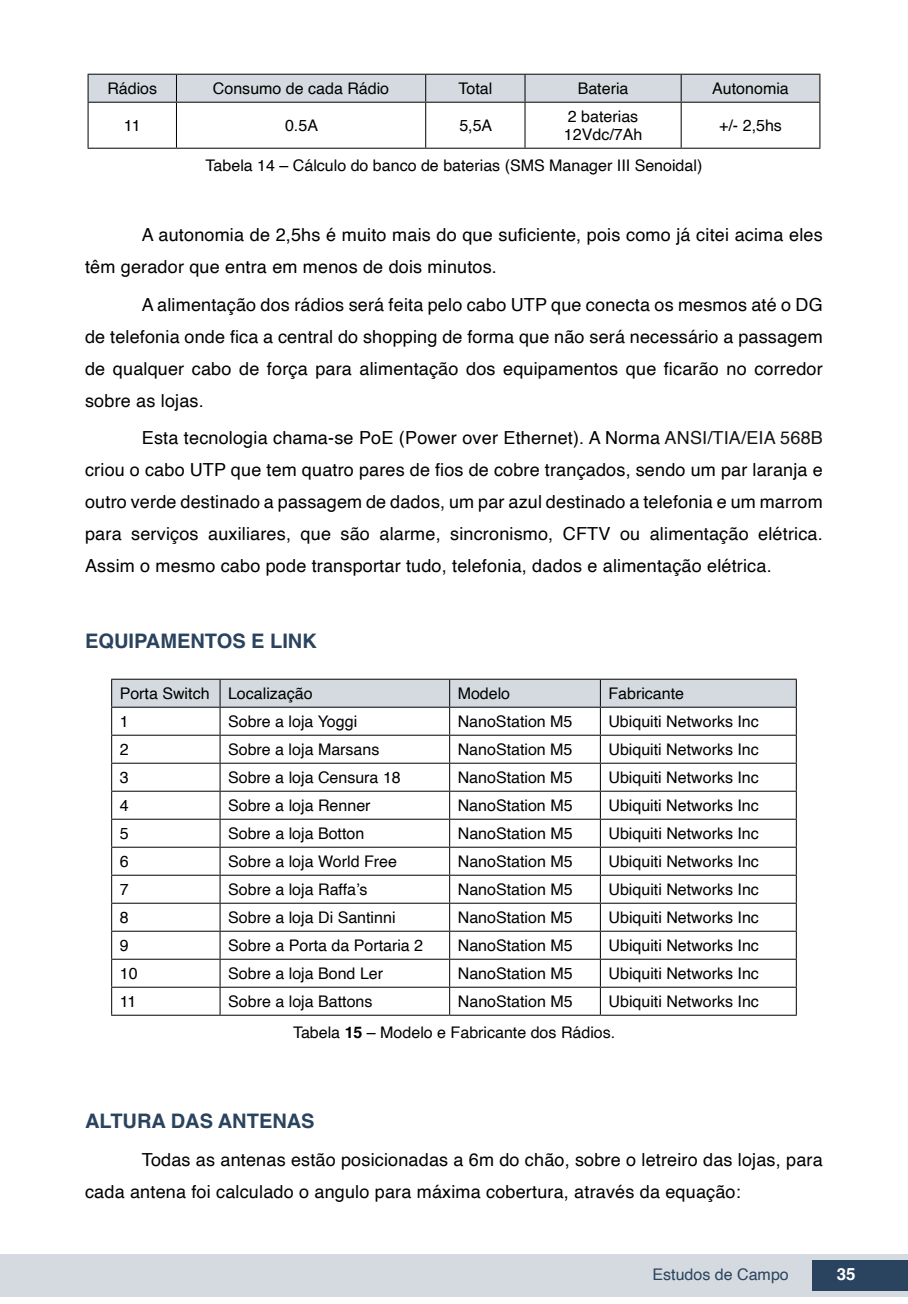
<style>
.page{position:relative;width:908px;height:1304px;background:#fff}
.page>*{position:absolute;margin:0;border:0;box-sizing:border-box;transform-origin:0 0}
.TITULOS{font:700 20px "Helvetica";color:#2a435e}
.txt{font:18px/32px "Helvetica";letter-spacing:.01em;color:#000}
.t1{font:700 16.8px "Helvetica";color:#fff}
.tab_txt{font:16px "Helvetica";color:#000}
.imagens_graf_tab{font:16px "Helvetica";color:#000}
.tab_txt_centro{font:16px/18px "Helvetica";color:#000}
.t2{font:16px "Helvetica";color:#2a435e}
.s1{color:#141414}
.s2{font-weight:700}
</style>
<div class="page">
<div style="left:0;top:1254px;width:906px;height:43px;background:#d4dadf"></div>
<div style="left:812px;top:1261px;width:95px;height:30px;background:#2a435e"></div>
<svg style="left:87px;top:74px;width:733px;height:28px;background:#cad0d5"></svg>
<hr style="left:87px;top:102px;width:89px;height:1px;background:#000">
<hr style="left:87px;top:103px;width:1px;height:45px;background:#000">
<hr style="left:176px;top:102px;width:249px;height:1px;background:#000">
<hr style="left:176px;top:103px;width:1px;height:45px;background:#000">
<hr style="left:425px;top:102px;width:99px;height:1px;background:#000">
<hr style="left:425px;top:103px;width:1px;height:45px;background:#000">
<hr style="left:524px;top:102px;width:156px;height:1px;background:#000">
<hr style="left:524px;top:103px;width:1px;height:45px;background:#000">
<hr style="left:680px;top:102px;width:140px;height:1px;background:#000">
<hr style="left:680px;top:103px;width:1px;height:45px;background:#000">
<hr style="left:819px;top:103px;width:1px;height:45px;background:#000">
<hr style="left:87px;top:148px;width:89px;height:1px;background:#000">
<hr style="left:176px;top:148px;width:249px;height:1px;background:#000">
<hr style="left:425px;top:148px;width:99px;height:1px;background:#000">
<hr style="left:524px;top:148px;width:156px;height:1px;background:#000">
<hr style="left:680px;top:148px;width:140px;height:1px;background:#000">
<svg style="left:111px;top:679px;width:685px;height:336px"></svg>
<hr style="left:111px;top:1015px;width:109px;height:1px;background:#000">
<hr style="left:220px;top:1015px;width:229px;height:1px;background:#000">
<hr style="left:449px;top:1015px;width:151px;height:1px;background:#000">
<hr style="left:600px;top:1015px;width:196px;height:1px;background:#000">
<p class="tab_txt_centro" style="left:107px;top:80px;width:51px">Rádios</p>
<p class="tab_txt_centro" style="left:213px;top:80px;width:178px">Consumo de cada Rádio</p>
<p class="tab_txt_centro" style="left:458px;top:80px;width:35px">Total</p>
<p class="tab_txt_centro" style="left:577px;top:80px;width:52px">Bateria</p>
<p class="tab_txt_centro" style="left:712px;top:80px;width:78px">Autonomia</p>
<p class="tab_txt_centro" style="left:124px;top:117px;width:18px">11</p>
<p class="tab_txt_centro" style="left:285px;top:117px;width:34px">0.5A</p>
<p class="tab_txt_centro" style="left:459px;top:117px;width:34px">5,5A</p>
<p class="tab_txt_centro" style="left:563px;top:108px;width:80px">2 baterias<br>12Vdc/7Ah</p>
<p class="tab_txt_centro" style="left:718px;top:117px;width:64px">+/- 2,5hs</p>
<p class="imagens_graf_tab" style="left:205px;top:153px;width:498px">Tabela 14 – Cálculo do banco de baterias (SMS Manager III Senoidal)</p>
<p class="txt" style="left:85px;top:219px;width:738px;text-indent:57px">A autonomia de 2,5hs é muito mais do que suficiente, pois como já citei acima eles têm gerador que entra em menos de dois minutos.</p>
<p class="txt" style="left:85px;top:289px;width:738px;text-align:justify;text-indent:57px">A alimentação dos rádios será feita pelo cabo UTP que conecta os mesmos até o DG de telefonia onde fica a central do shopping de forma que não será necessário a passagem de qualquer cabo de força para alimentação dos equipamentos que ficarão no corredor sobre as lojas.</p>
<p class="txt" style="left:85px;top:423px;width:739px;text-align:justify;text-indent:57px">Esta tecnologia chama-se PoE (Power over Ethernet). A Norma <span class="s1">ANSI/TIA/EIA 568B </span>criou o cabo UTP que tem quatro pares de fios de cobre trançados, sendo um par laranja e outro verde destinado a passagem de dados, um par azul destinado a telefonia e um marrom para serviços auxiliares, que são alarme, sincronismo, CFTV ou alimentação elétrica.<br>Assim o mesmo cabo pode transportar tudo, telefonia, dados e alimentação elétrica.</p>
<p class="TITULOS" style="left:85px;top:629px;width:233px">EQUIPAMENTOS E LINK</p>
<p class="tab_txt" style="left:120px;top:681px;width:91px">Porta Switch</p>
<p class="tab_txt" style="left:228px;top:681px;width:86px">Localização</p>
<p class="tab_txt" style="left:457px;top:681px;width:54px">Modelo</p>
<p class="tab_txt" style="left:608px;top:681px;width:77px">Fabricante</p>
<p class="tab_txt" style="left:120px;top:709px;width:10px">1</p>
<p class="tab_txt" style="left:228px;top:709px;width:130px">Sobre a loja Yoggi</p>
<p class="tab_txt" style="left:457px;top:709px;width:116px">NanoStation M5</p>
<p class="tab_txt" style="left:608px;top:709px;width:152px">Ubiquiti Networks Inc</p>
<p class="tab_txt" style="left:120px;top:737px;width:10px">2</p>
<p class="tab_txt" style="left:228px;top:737px;width:153px">Sobre a loja Marsans</p>
<p class="tab_txt" style="left:457px;top:737px;width:116px">NanoStation M5</p>
<p class="tab_txt" style="left:608px;top:737px;width:152px">Ubiquiti Networks Inc</p>
<p class="tab_txt" style="left:120px;top:765px;width:10px">3</p>
<p class="tab_txt" style="left:228px;top:765px;width:174px">Sobre a loja Censura 18</p>
<p class="tab_txt" style="left:457px;top:765px;width:116px">NanoStation M5</p>
<p class="tab_txt" style="left:608px;top:765px;width:152px">Ubiquiti Networks Inc</p>
<p class="tab_txt" style="left:120px;top:793px;width:10px">4</p>
<p class="tab_txt" style="left:228px;top:793px;width:144px">Sobre a loja Renner</p>
<p class="tab_txt" style="left:457px;top:793px;width:116px">NanoStation M5</p>
<p class="tab_txt" style="left:608px;top:793px;width:152px">Ubiquiti Networks Inc</p>
<p class="tab_txt" style="left:120px;top:821px;width:10px">5</p>
<p class="tab_txt" style="left:228px;top:821px;width:138px">Sobre a loja Botton</p>
<p class="tab_txt" style="left:457px;top:821px;width:116px">NanoStation M5</p>
<p class="tab_txt" style="left:608px;top:821px;width:152px">Ubiquiti Networks Inc</p>
<p class="tab_txt" style="left:120px;top:849px;width:10px">6</p>
<p class="tab_txt" style="left:228px;top:849px;width:170px">Sobre a loja World Free</p>
<p class="tab_txt" style="left:457px;top:849px;width:116px">NanoStation M5</p>
<p class="tab_txt" style="left:608px;top:849px;width:152px">Ubiquiti Networks Inc</p>
<p class="tab_txt" style="left:120px;top:877px;width:10px">7</p>
<p class="tab_txt" style="left:228px;top:877px;width:141px">Sobre a loja Raffa’s</p>
<p class="tab_txt" style="left:457px;top:877px;width:116px">NanoStation M5</p>
<p class="tab_txt" style="left:608px;top:877px;width:152px">Ubiquiti Networks Inc</p>
<p class="tab_txt" style="left:120px;top:905px;width:10px">8</p>
<p class="tab_txt" style="left:228px;top:905px;width:169px">Sobre a loja Di Santinni</p>
<p class="tab_txt" style="left:457px;top:905px;width:116px">NanoStation M5</p>
<p class="tab_txt" style="left:608px;top:905px;width:152px">Ubiquiti Networks Inc</p>
<p class="tab_txt" style="left:120px;top:933px;width:10px">9</p>
<p class="tab_txt" style="left:228px;top:933px;width:196px">Sobre a Porta da Portaria 2</p>
<p class="tab_txt" style="left:457px;top:933px;width:116px">NanoStation M5</p>
<p class="tab_txt" style="left:608px;top:933px;width:152px">Ubiquiti Networks Inc</p>
<p class="tab_txt" style="left:120px;top:961px;width:19px">10</p>
<p class="tab_txt" style="left:228px;top:961px;width:156px">Sobre a loja Bond Ler</p>
<p class="tab_txt" style="left:457px;top:961px;width:116px">NanoStation M5</p>
<p class="tab_txt" style="left:608px;top:961px;width:152px">Ubiquiti Networks Inc</p>
<p class="tab_txt" style="left:120px;top:989px;width:18px">11</p>
<p class="tab_txt" style="left:228px;top:989px;width:146px">Sobre a loja Battons</p>
<p class="tab_txt" style="left:457px;top:989px;width:116px">NanoStation M5</p>
<p class="tab_txt" style="left:608px;top:989px;width:152px">Ubiquiti Networks Inc</p>
<p class="imagens_graf_tab" style="left:293px;top:1020px;width:323px">Tabela <span class="s2">15</span> – Modelo e Fabricante dos Rádios.</p>
<p class="TITULOS" style="left:85px;top:1109px;width:231px">ALTURA DAS ANTENAS</p>
<p class="txt" style="left:85px;top:1144px;width:738px;text-indent:57px">Todas as antenas estão posicionadas a 6m do chão, sobre o letreiro das lojas, para cada antena foi calculado o angulo para máxima cobertura, através da equação:</p>
<p class="t2" style="left:652px;top:1262px;width:138px">Estudos de Campo</p>
<p class="t1" style="left:836px;top:1264px;width:20px">35</p>
</div>
